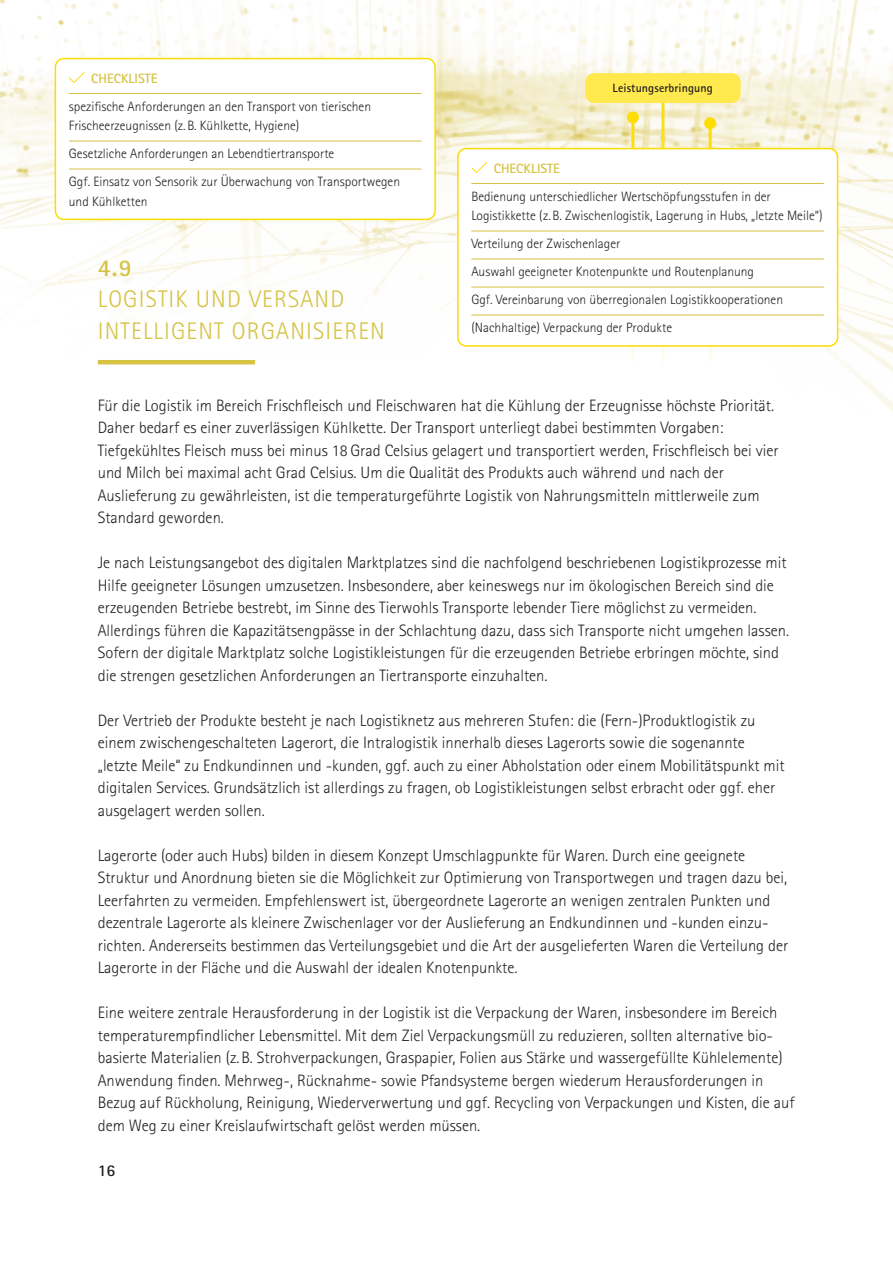
<style>
.page{position:relative;width:893px;height:1263px;background:#fff}
.page>*{position:absolute;margin:0;border:0;box-sizing:border-box;transform-origin:0 0}
.t1{font:300 24px/31.5px "Rotis Sans Serif Std";letter-spacing:.05em;color:#d6c243}
.t2{font:300 16.5px/22.5px "Rotis Sans Serif Std";color:#231f20}
.t3{font:700 16.5px "Rotis Sans Serif Std";color:#231f20}
.t4{font:300 13.5px/28px "Rotis Sans Serif Std";color:#231f20}
.t5{font:700 12px "Rotis Sans Serif Std";letter-spacing:.01em;color:#231f20}
.s1{font-weight:700;color:#d6c243}
.s2{font-weight:700}
</style>
<div class="page">
<img style="left:0;top:0;width:893px;height:163px">
<hr style="left:98px;top:360px;width:157px;height:4px;background:#d6c243">
<hr style="left:631px;top:117px;width:3px;height:248px;background:#fff">
<svg style="left:627px;top:111px;width:12px;height:12px"></svg>
<hr style="left:661px;top:100px;width:3px;height:266px;background:#fff">
<hr style="left:709px;top:123px;width:3px;height:242px;background:#fff">
<svg style="left:704px;top:117px;width:12px;height:12px"></svg>
<div style="left:458px;top:149px;width:380px;height:197px;background:#fff;border-radius:9px"></div>
<hr style="left:471px;top:183px;width:353px;height:1px;background:#d6c243">
<hr style="left:471px;top:231px;width:353px;height:1px;background:#d6c243">
<hr style="left:471px;top:259px;width:353px;height:1px;background:#d6c243">
<hr style="left:471px;top:287px;width:353px;height:1px;background:#d6c243">
<hr style="left:471px;top:315px;width:353px;height:1px;background:#d6c243">
<svg style="left:471px;top:162px;width:16px;height:11px"></svg>
<div style="left:457px;top:148px;width:381px;height:199px;border:2px solid #ffdc01;border-radius:9px"></div>
<div style="left:55px;top:59px;width:380px;height:160px;background:#fff;border-radius:9px"></div>
<hr style="left:69px;top:93px;width:353px;height:1px;background:#d6c243">
<hr style="left:69px;top:141px;width:353px;height:1px;background:#d6c243">
<hr style="left:69px;top:169px;width:353px;height:1px;background:#d6c243">
<svg style="left:69px;top:72px;width:16px;height:11px"></svg>
<div style="left:55px;top:58px;width:381px;height:162px;border:2px solid #ffdc01;border-radius:9px"></div>
<div style="left:585px;top:73px;width:156px;height:30px;background:#ffe94d;border-radius:9px"></div>
<p class="t4" style="left:69px;top:64px;width:304px;text-indent:22px"><span class="s1">CHECKLISTE<br></span>spezifsche Anforderungen an den Transport von tierischen</p>
<p class="t4" style="left:69px;top:112px;width:333px">Frischeerzeugnissen (z. B. Kühlkette, Hygiene)<br>Gesetzliche Anforderungen an Lebendtiertransporte<br>Ggf. Einsatz von Sensorik zur Überwachung von Transportwegen</p>
<p class="t4" style="left:69px;top:187px;width:80px">und Kühlketten</p>
<p class="t1" style="left:98px;top:252px;width:289px"><span class="s2">4.9<br></span>LOGISTIK UND VERSAND<br>INTELLIGENT ORGANISIEREN</p>
<p class="t5" style="left:613px;top:81px;width:102px">Leistungserbringung</p>
<p class="t4" style="left:471px;top:154px;width:301px;text-indent:22px"><span class="s1">CHECKLISTE<br></span>Bedienung unterschiedlicher Wertschöpfungsstufen in der</p>
<p class="t4" style="left:471px;top:202px;width:353px">Logistikkette (z. B. Zwischenlogistik, Lagerung in Hubs, „letzte Meile“)<br>Verteilung der Zwischenlager<br>Auswahl geeigneter Knotenpunkte und Routenplanung<br>Ggf. Vereinbarung von überregionalen Logistikkooperationen (Nachhaltige) Verpackung der Produkte</p>
<p class="t2" style="left:98px;top:394px;width:682px">Für die Logistik im Bereich Frischfeisch und Fleischwaren hat die Kühlung der Erzeugnisse höchste Priorität.<br>Daher bedarf es einer zuverlässigen Kühlkette. Der Transport unterliegt dabei bestimmten Vorgaben:<br>Tiefgekühltes Fleisch muss bei minus 18 Grad Celsius gelagert und transportiert werden, Frischfeisch bei vier und Milch bei maximal acht Grad Celsius. Um die Qualität des Produkts auch während und nach der Auslieferung zu gewährleisten, ist die temperaturgeführte Logistik von Nahrungsmitteln mittlerweile zum Standard geworden.</p>
<p class="t2" style="left:98px;top:551px;width:693px">Je nach Leistungsangebot des digitalen Marktplatzes sind die nachfolgend beschriebenen Logistikprozesse mit Hilfe geeigneter Lösungen umzusetzen. Insbesondere, aber keineswegs nur im ökologischen Bereich sind die erzeugenden Betriebe bestrebt, im Sinne des Tierwohls Transporte lebender Tiere möglichst zu vermeiden.<br>Allerdings führen die Kapazitätsengpässe in der Schlachtung dazu, dass sich Transporte nicht umgehen lassen.<br>Sofern der digitale Marktplatz solche Logistikleistungen für die erzeugenden Betriebe erbringen möchte, sind die strengen gesetzlichen Anforderungen an Tiertransporte einzuhalten.</p>
<p class="t2" style="left:98px;top:709px;width:688px">Der Vertrieb der Produkte besteht je nach Logistiknetz aus mehreren Stufen: die (Fern-)Produktlogistik zu einem zwischengeschalteten Lagerort, die Intralogistik innerhalb dieses Lagerorts sowie die sogenannte „letzte Meile“ zu Endkundinnen und -kunden, ggf. auch zu einer Abholstation oder einem Mobilitätspunkt mit digitalen Services. Grundsätzlich ist allerdings zu fragen, ob Logistikleistungen selbst erbracht oder ggf. eher ausgelagert werden sollen.</p>
<p class="t2" style="left:98px;top:844px;width:692px">Lagerorte (oder auch Hubs) bilden in diesem Konzept Umschlagpunkte für Waren. Durch eine geeignete Struktur und Anordnung bieten sie die Möglichkeit zur Optimierung von Transportwegen und tragen dazu bei, Leerfahrten zu vermeiden. Empfehlenswert ist, übergeordnete Lagerorte an wenigen zentralen Punkten und dezentrale Lagerorte als kleinere Zwischenlager vor der Auslieferung an Endkundinnen und -kunden einzu&shy;richten. Andererseits bestimmen das Verteilungsgebiet und die Art der ausgelieferten Waren die Verteilung der Lagerorte in der Fläche und die Auswahl der idealen Knotenpunkte.</p>
<p class="t2" style="left:98px;top:1001px;width:699px">Eine weitere zentrale Herausforderung in der Logistik ist die Verpackung der Waren, insbesondere im Bereich temperaturempfndlicher Lebensmittel. Mit dem Ziel Verpackungsmüll zu reduzieren, sollten alternative bio&shy;basierte Materialien (z. B. Strohverpackungen, Graspapier, Folien aus Stärke und wassergefüllte Kühlelemente)<br>Anwendung fnden. Mehrweg-, Rücknahme- sowie Pfandsysteme bergen wiederum Herausforderungen in Bezug auf Rückholung, Reinigung, Wiederverwertung und ggf. Recycling von Verpackungen und Kisten, die auf dem Weg zu einer Kreislaufwirtschaft gelöst werden müssen.</p>
<p class="t3" style="left:98px;top:1160px;width:19px">16</p>
</div>
